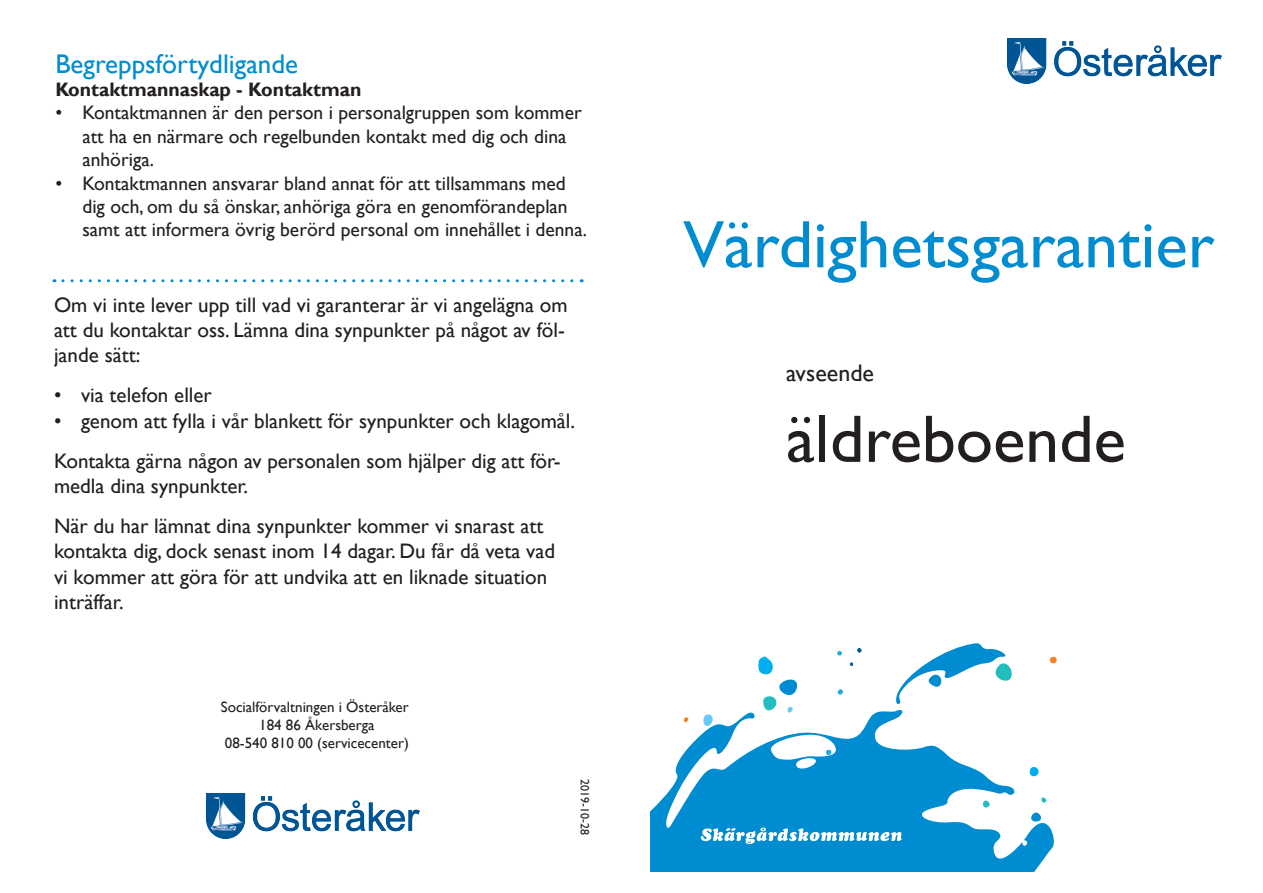
<style>
.page{position:relative;width:1263px;height:893px;background:#fff}
.page>*{position:absolute;margin:0;border:0;box-sizing:border-box;transform-origin:0 0}
.t1{font:67.5px "Gill Sans";color:#008cd0}
.t2{font:67.5px "Gill Sans";color:#231f20}
.t3{font:27px "Gill Sans";color:#008cd0}
.t4{font:24px "Gill Sans";color:#231f20}
.t5{font:21px/25.2px "Gill Sans";color:#231f20}
.t6{font:19.5px/23.4px "Gill Sans";color:#231f20}
.t7{font:700 19.5px "Gill Sans";color:#231f20}
.t8{font:15px/18px "Gill Sans";color:#231f20;text-align:center}
.t9{font:12px "Gill Sans";color:#231f20}
</style>
<div class="page">
<svg style="left:850px;top:662px;width:3px;height:4px"></svg>
<svg style="left:857px;top:648px;width:5px;height:5px"></svg>
<svg style="left:837px;top:651px;width:5px;height:5px"></svg>
<svg style="left:837px;top:689px;width:6px;height:6px"></svg>
<svg style="left:1049px;top:657px;width:8px;height:7px"></svg>
<svg style="left:758px;top:656px;width:39px;height:51px"></svg>
<svg style="left:896px;top:643px;width:116px;height:61px"></svg>
<svg style="left:651px;top:707px;width:403px;height:165px;fill:#008cd0"></svg>
<svg style="left:701px;top:828px;width:201px;height:16px"></svg>
<img style="left:1008px;top:38px;width:213px;height:46px">
<img style="left:206px;top:793px;width:214px;height:46px">
<svg style="left:63px;top:279px;width:519px;height:3px"></svg>
<p class="t3" style="left:55px;top:48px;width:244px">Begreppsförtydligande</p>
<p class="t7" style="left:55px;top:78px;width:307px">Kontaktmannaskap - Kontaktman</p>
<p class="t6" style="left:82px;top:102px;width:501px;text-indent:-27px">• Kontaktmannen är den person i personalgruppen som kommer att ha en närmare och regelbunden kontakt med dig och dina anhöriga.</p>
<p class="t6" style="left:82px;top:172px;width:506px;text-indent:-27px">• Kontaktmannen ansvarar bland annat för att tillsammans med dig och, om du så önskar, anhöriga göra en genomförandeplan samt att informera övrig berörd personal om innehållet i denna.</p>
<p class="t5" style="left:54px;top:292px;width:515px">Om vi inte lever upp till vad vi garanterar är vi angelägna om att du kontaktar oss. Lämna dina synpunkter på något av föl&shy;jande sätt:</p>
<p class="t5" style="left:54px;top:383px;width:159px">• via telefon eller</p>
<p class="t5" style="left:54px;top:408px;width:522px">• genom att fylla i vår blankett för synpunkter och klagomål.</p>
<p class="t5" style="left:54px;top:448px;width:508px">Kontakta gärna någon av personalen som hjälper dig att för&shy;medla dina synpunkter.</p>
<p class="t5" style="left:54px;top:514px;width:502px">När du har lämnat dina synpunkter kommer vi snarast att kontakta dig, dock senast inom 14 dagar. Du får då veta vad vi kommer att göra för att undvika att en liknade situation inträffar.</p>
<p class="t8" style="left:221px;top:698px;width:189px">Socialförvaltningen i Österåker<br>184 86 Åkersberga<br>08-540 810 00 (servicecenter)</p>
<p class="t9" style="left:592px;top:779px;width:57px;rotate:90deg">2019-10-28</p>
<p class="t1" style="left:683px;top:205px;width:533px">Värdighetsgarantier</p>
<p class="t4" style="left:786px;top:359px;width:89px">avseende</p>
<p class="t2" style="left:786px;top:400px;width:341px">äldreboende</p>
</div>
